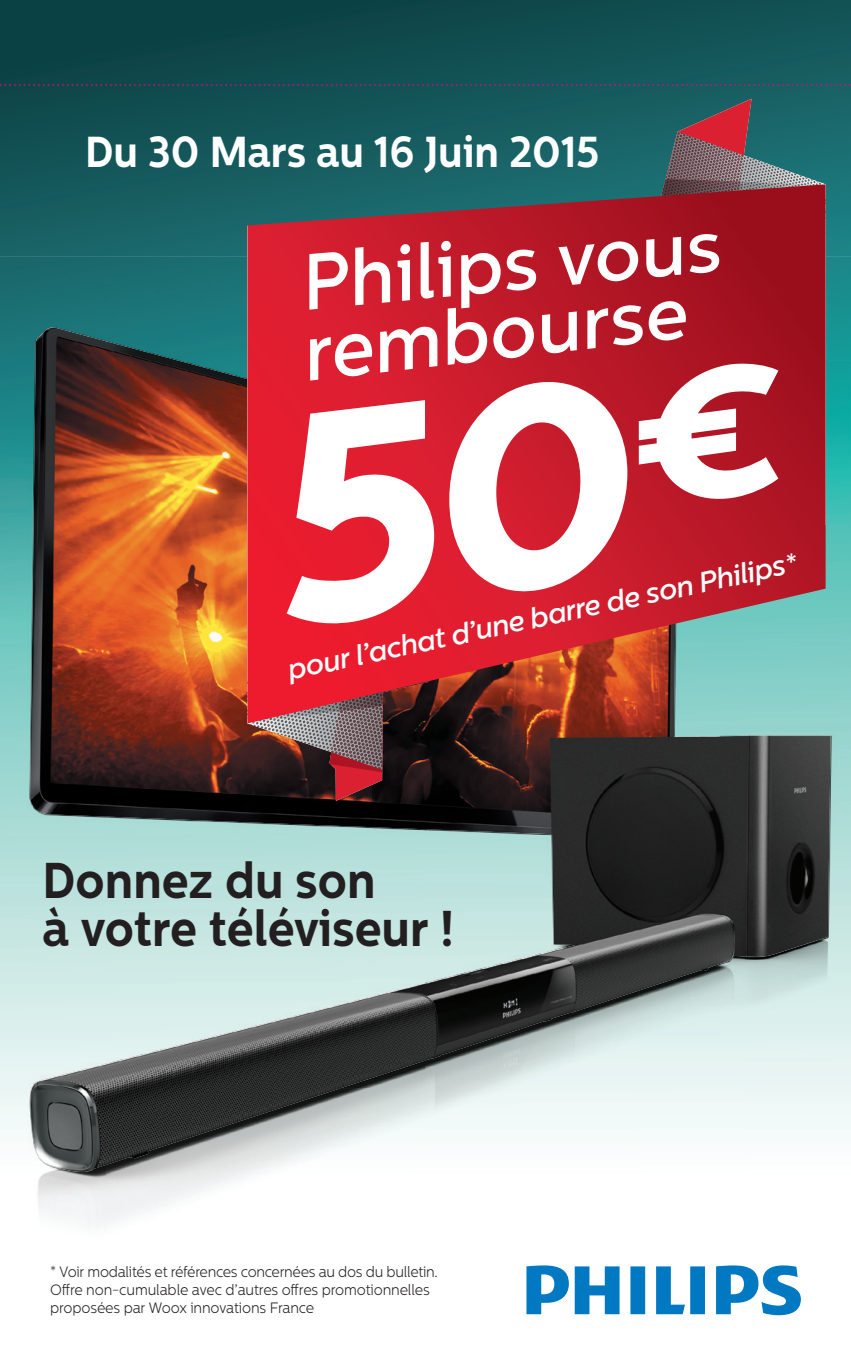
<style>
.page{position:relative;width:851px;height:1361px;background:#fff}
.page>*{position:absolute;margin:0;border:0;box-sizing:border-box;transform-origin:0 0}
.t1{font:700 50.1px/48px "Centrale Sans";color:#231f20;scale:.95 1}
.t2{font:700 43.2px "Centrale Sans";color:#fff;scale:.95 1}
.t3{font:italic 500 28.5px "Centrale Sans";color:#fff}
.t4{font:300 15px/18px "Centrale Sans";letter-spacing:-.015em;color:#231f20;scale:.95 1}
</style>
<div class="page">
<img style="left:0;top:0;width:850px;height:257px">
<svg style="left:0;top:84px;width:851px;height:2px;background:#3d4260"></svg>
<img style="left:0;top:257px;width:247px;height:207px">
<img style="left:825px;top:257px;width:25px;height:103px">
<img style="left:800px;top:360px;width:50px;height:936px">
<img style="left:0;top:464px;width:106px;height:763px">
<img style="left:106px;top:1172px;width:154px;height:51px">
<img style="left:30px;top:329px;width:800px;height:843px">
<svg style="left:329px;top:772px;width:164px;height:29px;background:#3c1317"></svg>
<svg style="left:579px;top:99px;width:172px;height:85px;background:#305b61"></svg>
<svg style="left:247px;top:723px;width:246px;height:47px;background:#4b3635"></svg>
<svg style="left:662px;top:132px;width:164px;height:153px;background:#636a6f"></svg>
<svg style="left:247px;top:184px;width:578px;height:539px;background:#a53c42"></svg>
<svg style="left:286px;top:362px;width:492px;height:265px"></svg>
<svg style="left:309px;top:234px;width:410px;height:146px"></svg>
<svg style="left:526px;top:1265px;width:274px;height:50px"></svg>
<h2 class="t2" style="left:85px;top:126px;width:543px">Du 30 Mars au 16 Juin 2015</h2>
<h3 class="t3" style="left:284px;top:654px;width:522px;rotate:-12deg">pour l’achat d’une barre de son Philips*</h3>
<h1 class="t1" style="left:43px;top:856px;width:434px">Donnez du son<br>à votre téléviseur !</h1>
<p class="t4" style="left:50px;top:1263px;width:410px">* Voir modalités et références concernées au dos du bulletin.<br>O re non-cumulable avec d’autres o res promotionnelles proposées par Woox innovations France</p>
</div>
